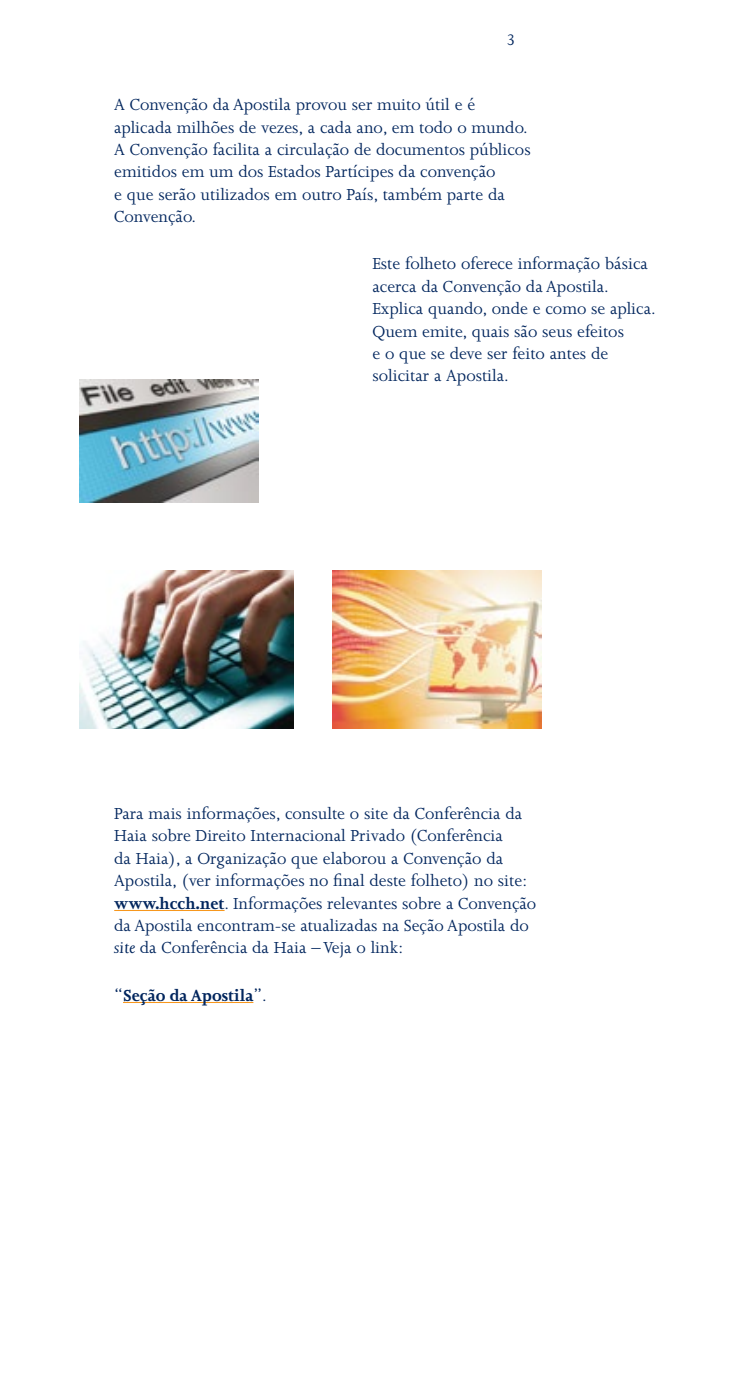
<style>
.page{position:relative;width:745px;height:1389px;background:#fff}
.page>*{position:absolute;margin:0;border:0;box-sizing:border-box;transform-origin:0 0}
.Texto_abertura2{font:18.38px/22.4px "Joanna MT Std";color:#00255d}
.Texto_abertura3{font:18.38px/22.4px "Joanna MT Std";color:#00255d}
.Texto_abertura2-2{font:700 18.38px "Joanna MT Std";color:#00255d}
.t1{font:17.5px "Joanna MT Std";color:#00255d}
.s1{font-weight:700}
.s2{font-style:italic}
.s3{font-weight:400}
</style>
<div class="page">
<hr style="left:114px;top:910px;width:110px;height:1px;background:#f7971d">
<hr style="left:123px;top:1002px;width:130px;height:1px;background:#f7971d">
<img style="left:79px;top:379px;width:179px;height:123px">
<img style="left:79px;top:570px;width:214px;height:159px">
<img style="left:332px;top:570px;width:209px;height:159px">
<p class="t1" style="left:506px;top:31px;width:11px">3</p>
<p class="Texto_abertura2" style="left:114px;top:94px;width:417px">A Convenção da Apostila provou ser muito útil e é aplicada milhões de vezes, a cada ano, em todo o mundo.<br>A Convenção facilita a circulação de documentos públicos emitidos em um dos Estados Partícipes da convenção<br>e que serão utilizados em outro País, também parte da Convenção.</p>
<p class="Texto_abertura3" style="left:372px;top:253px;width:285px">Este folheto oferece informação básica acerca da Convenção da Apostila.<br>Explica quando, onde e como se aplica.<br>Quem emite, quais são seus efeitos<br>e o que se deve ser feito antes de solicitar a Apostila.</p>
<p class="Texto_abertura2" style="left:114px;top:802px;width:423px">Para mais informações, consulte o site da Conferência da Haia sobre Direito Internacional Privado (Conferência<br>da Haia), a Organização que elaborou a Convenção da Apostila, (ver informações no final deste folheto) no site: <span class="s1">www.hcch.net</span>. Informações relevantes sobre a Convenção da Apostila encontram‑se atualizadas na Seção Apostila do <span class="s2">site</span> da Conferência da Haia – Veja o link:</p>
<p class="Texto_abertura2-2" style="left:114px;top:985px;width:154px"><span class="s3">“</span>Seção da Apostila<span class="s3">”.</span></p>
</div>
